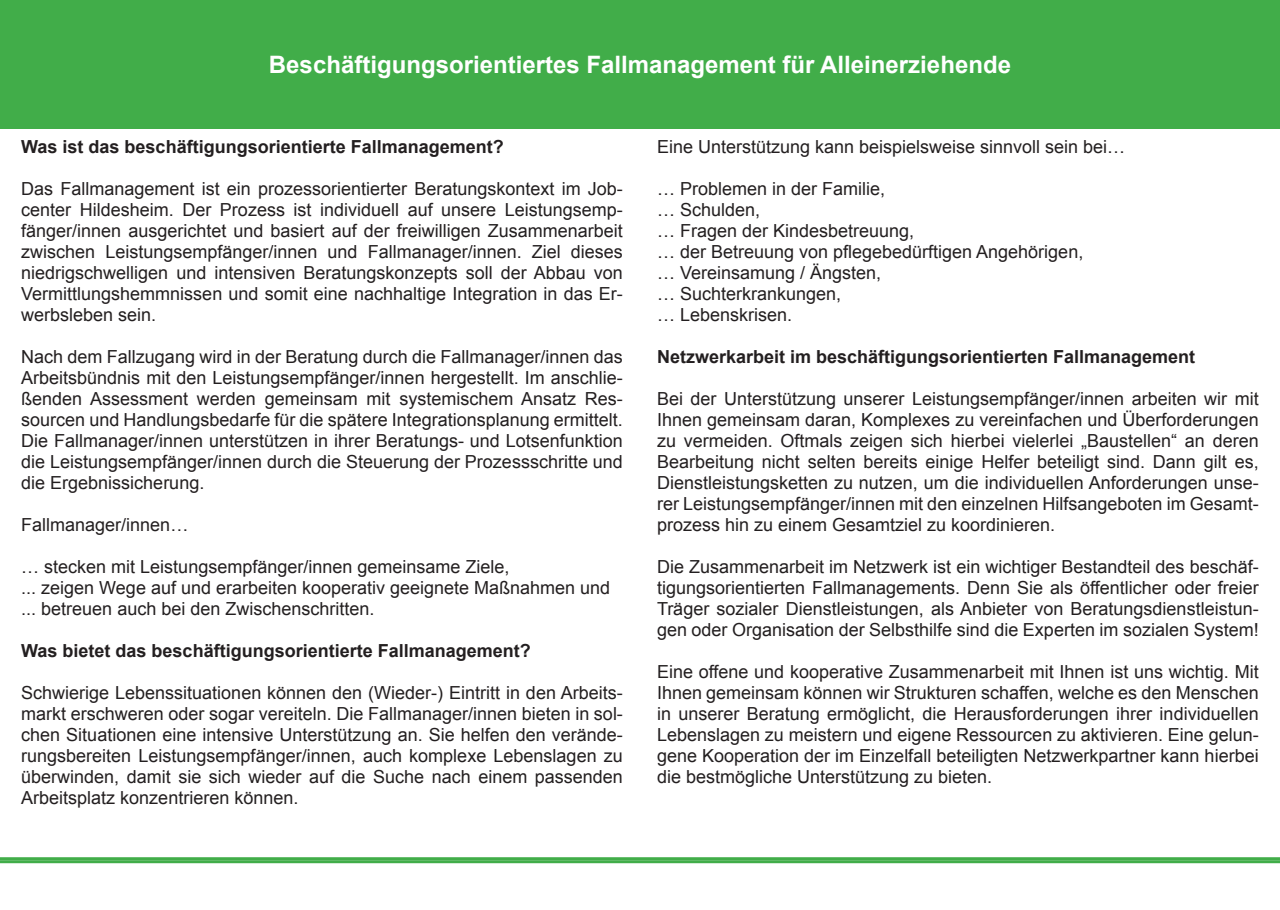
<style>
.page{position:relative;width:1280px;height:910px;background:#fff}
.page>*{position:absolute;margin:0;border:0;box-sizing:border-box;transform-origin:0 0}
.t1{font:700 24px "Arial";color:#fff}
.t2{font:18px/21px "Arial";color:#231f20;text-align:justify}
.t3{font:700 18px "Arial";color:#231f20}
</style>
<div class="page">
<div style="left:0;top:0;width:1280px;height:128px;background:#41ad49"></div>
<hr style="left:0;top:857px;width:1280px;height:3px;background:#41ad49">
<hr style="left:0;top:860px;width:1280px;height:3px;background:#41ad49">
<p class="t1" style="left:269px;top:48px;width:743px">Beschäftigungsorientiertes Fallmanagement für Alleinerziehende</p>
<p class="t3" style="left:21px;top:135px;width:484px">Was ist das beschäftigungsorientierte Fallmanagement?</p>
<p class="t2" style="left:21px;top:179px;width:603px">Das Fallmanagement ist ein prozessorientierter Beratungskontext im Job&shy;center Hildesheim. Der Prozess ist individuell auf unsere Leistungsemp&shy;fänger/innen ausgerichtet und basiert auf der freiwilligen Zusammenarbeit zwischen Leistungsempfänger/innen und Fallmanager/innen. Ziel dieses niedrigschwelligen und intensiven Beratungskonzepts soll der Abbau von Vermittlungshemmnissen und somit eine nachhaltige Integration in das Er&shy;werbsleben sein.</p>
<p class="t2" style="left:21px;top:347px;width:603px">Nach dem Fallzugang wird in der Beratung durch die Fallmanager/innen das Arbeitsbündnis mit den Leistungsempfänger/innen hergestellt. Im anschlie&shy;ßenden Assessment werden gemeinsam mit systemischem Ansatz Res&shy;sourcen und Handlungsbedarfe für die spätere Integrationsplanung ermittelt.<br>Die Fallmanager/innen unterstützen in ihrer Beratungs- und Lotsenfunktion die Leistungsempfänger/innen durch die Steuerung der Prozessschritte und die Ergebnissicherung.</p>
<p class="t2" style="left:21px;top:515px;width:169px">Fallmanager/innen…</p>
<p class="t2" style="left:21px;top:557px;width:490px">… stecken mit Leistungsempfänger/innen gemeinsame Ziele,</p>
<p class="t2" style="left:21px;top:578px;width:590px">... zeigen Wege auf und erarbeiten kooperativ geeignete Maßnahmen und</p>
<p class="t2" style="left:21px;top:599px;width:355px">... betreuen auch bei den Zwischenschritten.</p>
<p class="t3" style="left:21px;top:639px;width:511px">Was bietet das beschäftigungsorientierte Fallmanagement?</p>
<p class="t2" style="left:21px;top:683px;width:603px">Schwierige Lebenssituationen können den (Wieder-) Eintritt in den Arbeits&shy;markt erschweren oder sogar vereiteln. Die Fallmanager/innen bieten in sol&shy;chen Situationen eine intensive Unterstützung an. Sie helfen den verände&shy;rungsbereiten Leistungsempfänger/innen, auch komplexe Lebenslagen zu überwinden, damit sie sich wieder auf die Suche nach einem passenden Arbeitsplatz konzentrieren können.</p>
<p class="t2" style="left:657px;top:137px;width:470px">Eine Unterstützung kann beispielsweise sinnvoll sein bei…</p>
<p class="t2" style="left:657px;top:179px;width:230px">… Problemen in der Familie,</p>
<p class="t2" style="left:657px;top:200px;width:105px">… Schulden,</p>
<p class="t2" style="left:657px;top:221px;width:259px">… Fragen der Kindesbetreuung,</p>
<p class="t2" style="left:657px;top:242px;width:428px">… der Betreuung von pflegebedürftigen Angehörigen,</p>
<p class="t2" style="left:657px;top:263px;width:226px">… Vereinsamung / Ängsten,</p>
<p class="t2" style="left:657px;top:284px;width:186px">… Suchterkrankungen,</p>
<p class="t2" style="left:657px;top:305px;width:137px">… Lebenskrisen.</p>
<p class="t3" style="left:657px;top:345px;width:540px">Netzwerkarbeit im beschäftigungsorientierten Fallmanagement</p>
<p class="t2" style="left:657px;top:389px;width:603px">Bei der Unterstützung unserer Leistungsempfänger/innen arbeiten wir mit Ihnen gemeinsam daran, Komplexes zu vereinfachen und Überforderungen zu vermeiden. Oftmals zeigen sich hierbei vielerlei „Baustellen“ an deren Bearbeitung nicht selten bereits einige Helfer beteiligt sind. Dann gilt es, Dienstleistungsketten zu nutzen, um die individuellen Anforderungen unse&shy;rer Leistungsempfänger/innen mit den einzelnen Hilfsangeboten im Gesamt&shy;prozess hin zu einem Gesamtziel zu koordinieren.</p>
<p class="t2" style="left:657px;top:557px;width:603px">Die Zusammenarbeit im Netzwerk ist ein wichtiger Bestandteil des beschäf&shy;tigungsorientierten Fallmanagements. Denn Sie als öffentlicher oder freier Träger sozialer Dienstleistungen, als Anbieter von Beratungsdienstleistun&shy;gen oder Organisation der Selbsthilfe sind die Experten im sozialen System!</p>
<p class="t2" style="left:657px;top:662px;width:603px">Eine offene und kooperative Zusammenarbeit mit Ihnen ist uns wichtig. Mit Ihnen gemeinsam können wir Strukturen schaffen, welche es den Menschen in unserer Beratung ermöglicht, die Herausforderungen ihrer individuellen Lebenslagen zu meistern und eigene Ressourcen zu aktivieren. Eine gelun&shy;gene Kooperation der im Einzelfall beteiligten Netzwerkpartner kann hierbei die bestmögliche Unterstützung zu bieten.</p>
</div>
